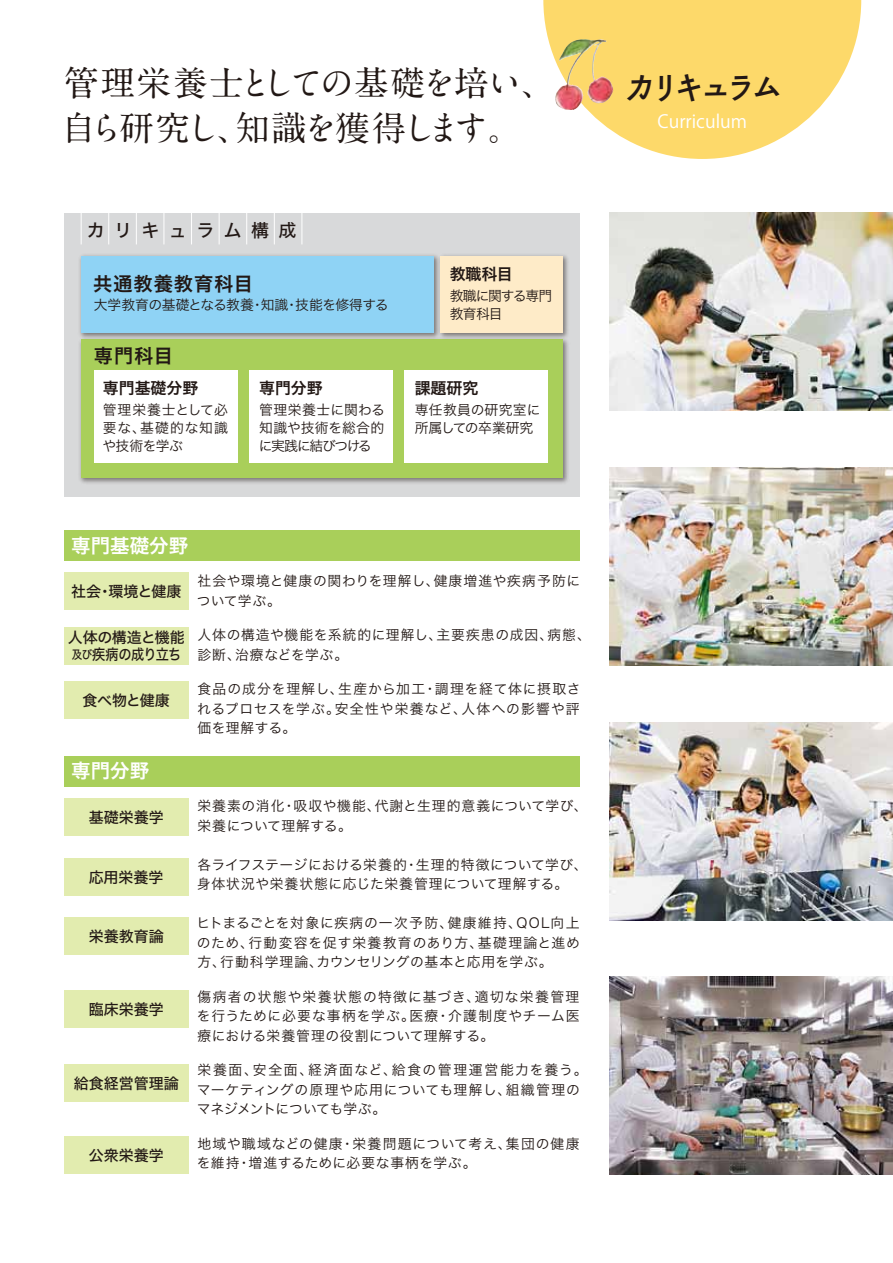
<style>
.page{position:relative;width:893px;height:1263px;background:#fff}
.page>*{position:absolute;margin:0;border:0;box-sizing:border-box;transform-origin:0 0}
.t1{font:700 34.5px/45px "A1 Mincho Std";letter-spacing:-.075em;color:#221815}
.t2{font:30px "Ro KM Std GB";letter-spacing:-.16em;color:#221815}
.t3{font:19.5px "Hira Kaku Std N W6";color:#fff}
.t4{font:19.2px "Hira Kaku Std N W6";letter-spacing:.05em;color:#221815}
.t5{font:18px "Koz Go Pro";color:#fff}
.t6{font:18px "Hira Kaku Std N W5";letter-spacing:.525em;color:#221815}
.t7{font:15.9px "Hira Kaku Std N W6";color:#221815}
.t8{font:15px "Hira Kaku Std N W5";color:#221815}
.t9{font:15px/16.5px "Hira Kaku Std N W5";letter-spacing:-.025em;color:#221815}
.t10{font:13.8px/19.5px "Hira Kaku Std N W3";letter-spacing:.04em;color:#221815}
.t11{font:13.8px/19.5px "Hira Kaku Std N W3";letter-spacing:.065em;color:#221815}
.t12{font:13.8px "Hira Kaku Std N W3";letter-spacing:-.03em;color:#221815}
.t13{font:13.8px/18px "Hira Kaku Std N W3";color:#221815}
.t14{font:13.8px/18px "Hira Kaku Std N W3";letter-spacing:-.075em;color:#221815}
.s1{font-size:12px}
</style>
<div class="page">
<svg style="left:543px;top:0;width:318px;height:159px;fill:#fdd96a"></svg>
<img style="left:610px;top:213px;width:283px;height:198px">
<img style="left:610px;top:468px;width:283px;height:198px">
<img style="left:610px;top:722px;width:283px;height:198px">
<img style="left:610px;top:976px;width:283px;height:198px">
<div style="left:64px;top:213px;width:516px;height:283px;background:#d8d9da"></div>
<img style="left:79px;top:341px;width:489px;height:143px">
<div style="left:81px;top:339px;width:481px;height:139px;background:#a9cf5a"></div>
<img style="left:79px;top:255px;width:357px;height:84px">
<div style="left:81px;top:256px;width:353px;height:77px;background:#8fd3f5"></div>
<img style="left:436px;top:255px;width:132px;height:86px">
<div style="left:440px;top:256px;width:122px;height:77px;background:#feebc8"></div>
<div style="left:64px;top:530px;width:516px;height:31px;background:#a9cf5a"></div>
<div style="left:64px;top:756px;width:516px;height:30px;background:#a9cf5a"></div>
<div style="left:64px;top:572px;width:124px;height:38px;background:#e2ecaf"></div>
<div style="left:64px;top:681px;width:124px;height:38px;background:#e2ecaf"></div>
<div style="left:64px;top:798px;width:124px;height:38px;background:#e2ecaf"></div>
<div style="left:64px;top:858px;width:124px;height:38px;background:#e2ecaf"></div>
<div style="left:64px;top:917px;width:124px;height:37px;background:#e2ecaf"></div>
<div style="left:64px;top:990px;width:124px;height:38px;background:#e2ecaf"></div>
<div style="left:64px;top:1064px;width:124px;height:38px;background:#e2ecaf"></div>
<div style="left:64px;top:1136px;width:124px;height:38px;background:#e2ecaf"></div>
<div style="left:64px;top:627px;width:124px;height:37px;background:#e2ecaf"></div>
<hr style="left:81px;top:213px;width:1px;height:31px;background:#fff">
<hr style="left:108px;top:213px;width:1px;height:31px;background:#fff">
<hr style="left:136px;top:213px;width:1px;height:31px;background:#fff">
<hr style="left:163px;top:213px;width:1px;height:31px;background:#fff">
<hr style="left:191px;top:213px;width:1px;height:31px;background:#fff">
<hr style="left:219px;top:213px;width:1px;height:31px;background:#fff">
<hr style="left:246px;top:213px;width:1px;height:31px;background:#fff">
<hr style="left:274px;top:213px;width:1px;height:31px;background:#fff">
<hr style="left:301px;top:213px;width:1px;height:31px;background:#fff">
<img style="left:555px;top:39px;width:59px;height:71px">
<div style="left:95px;top:371px;width:143px;height:92px;background:#fff"></div>
<div style="left:250px;top:371px;width:143px;height:92px;background:#fff"></div>
<div style="left:405px;top:371px;width:143px;height:92px;background:#fff"></div>
<h1 class="t1" style="left:62px;top:55px;width:495px">管理栄養士としての基礎を培い、自ら研究し、知識を獲得します。</h1>
<h2 class="t2" style="left:626px;top:73px;width:157px">カリキュラム</h2>
<h3 class="t5" style="left:658px;top:109px;width:91px">Curriculum</h3>
<h3 class="t6" style="left:87px;top:216px;width:211px">カリキュラム構成</h3>
<h3 class="t4" style="left:93px;top:269px;width:161px">共通教養教育科目</h3>
<p class="t12" style="left:94px;top:295px;width:296px">大学教育の基礎となる教養・知識・技能を修得する</p>
<h3 class="t4" style="left:94px;top:340px;width:80px">専門科目</h3>
<p class="t7" style="left:103px;top:376px;width:97px">専門基礎分野</p>
<p class="t10" style="left:102px;top:400px;width:127px;line-height:18px;text-align:justify">管理栄養士として必要な、基礎的な知識や技術を学ぶ</p>
<p class="t7" style="left:259px;top:376px;width:65px">専門分野</p>
<p class="t10" style="left:259px;top:400px;width:128px;line-height:18px;text-align:justify">管理栄養士に関わる知識や技術を総合的に実践に結びつける</p>
<p class="t7" style="left:450px;top:261px;width:65px">教職科目</p>
<p class="t14" style="left:450px;top:287px;width:104px">教職に関する専門教育科目</p>
<p class="t7" style="left:415px;top:376px;width:65px">課題研究</p>
<p class="t13" style="left:415px;top:400px;width:127px">専任教員の研究室に所属しての卒業研究</p>
<h3 class="t3" style="left:71px;top:530px;width:118px">専門基礎分野</h3>
<p class="t8" style="left:71px;top:580px;width:112px">社会・環境と健康</p>
<p class="t9" style="left:68px;top:630px;width:119px">人体の構造と機能<span class="s1">及び</span>疾病の成り立ち</p>
<p class="t8" style="left:83px;top:689px;width:89px">食べ物と健康</p>
<h3 class="t3" style="left:71px;top:756px;width:79px">専門分野</h3>
<p class="t8" style="left:89px;top:806px;width:76px">基礎栄養学</p>
<p class="t8" style="left:89px;top:866px;width:76px">応用栄養学</p>
<p class="t8" style="left:89px;top:924px;width:76px">栄養教育論</p>
<p class="t8" style="left:89px;top:998px;width:76px">臨床栄養学</p>
<p class="t8" style="left:74px;top:1072px;width:106px">給食経営管理論</p>
<p class="t8" style="left:89px;top:1144px;width:76px">公衆栄養学</p>
<p class="t10" style="left:197px;top:571px;width:385px">社会や環境と健康の関わりを理解し、健康増進や疾病予防について学ぶ。</p>
<p class="t10" style="left:197px;top:625px;width:395px">人体の構造や機能を系統的に理解し、主要疾患の成因、病態、診断、治療などを学ぶ。</p>
<p class="t10" style="left:197px;top:679px;width:385px;text-align:justify">食品の成分を理解し、生産から加工・調理を経て体に摂取されるプロセスを学ぶ。安全性や栄養など、人体への影響や評価を理解する。</p>
<p class="t10" style="left:197px;top:796px;width:392px">栄養素の消化・吸収や機能、代謝と生理的意義について学び、栄養について理解する。</p>
<p class="t10" style="left:197px;top:854px;width:392px">各ライフステージにおける栄養的・生理的特徴について学び、身体状況や栄養状態に応じた栄養管理について理解する。</p>
<p class="t10" style="left:197px;top:913px;width:385px;text-align:justify">ヒトまるごとを対象に疾病の一次予防、健康維持、QOL向上のため、行動変容を促す栄養教育のあり方、基礎理論と進め方、行動科学理論、カウンセリングの基本と応用を学ぶ。</p>
<p class="t10" style="left:197px;top:986px;width:384px;text-align:justify">傷病者の状態や栄養状態の特徴に基づき、適切な栄養管理を行うために必要な事柄を学ぶ。医療・介護制度やチーム医療における栄養管理の役割について理解する。</p>
<p class="t11" style="left:197px;top:1060px;width:392px">栄養面、安全面、経済面など、給食の管理運営能力を養う。マーケティングの原理や応用についても理解し、組織管理のマネジメントについても学ぶ。</p>
<p class="t10" style="left:197px;top:1133px;width:384px">地域や職域などの健康・栄養問題について考え、集団の健康を維持・増進するために必要な事柄を学ぶ。</p>
</div>
